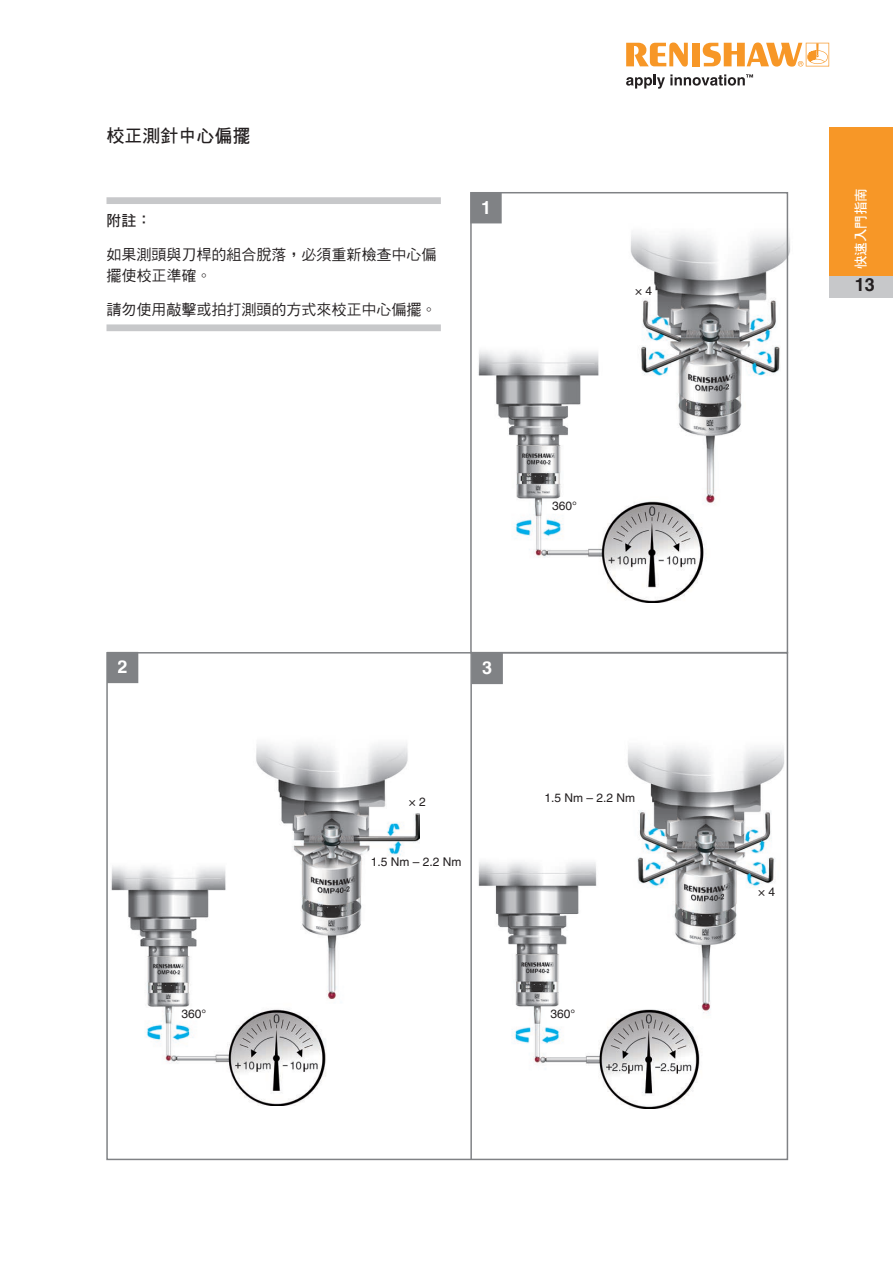
<style>
.page{position:relative;width:893px;height:1263px;background:#fff}
.page>*{position:absolute;margin:0;border:0;box-sizing:border-box;transform-origin:0 0}
.Heading_2{font:18px "DF Hei W7 WIN BF";color:#231f20}
.Figure_Steps{font:700 18px "Helvetica LT Pro";color:#fff}
.t1{font:700 18px "Helvetica LT Pro";color:#231f20}
.Multiple_notes_middl{font:15px/21px "DF Hei Md HK BF";color:#231f20}
.Multiple_notes_last{font:15px "DF Hei Md HK BF";color:#231f20}
.Multiple_notes_first{font:15px "DF Hei W7 WIN BF";color:#231f20}
.t2{font:13.5px "DF Hei W7 WIN BF";color:#fff}
.Body_Text_8pt_centre{font:12px "Helvetica LT Pro";color:#231f20}
</style>
<div class="page">
<svg style="left:626px;top:43px;width:62px;height:24px"></svg>
<div style="left:692px;top:43px;width:8px;height:23px;background:#f79727"></div>
<svg style="left:703px;top:43px;width:126px;height:24px"></svg>
<svg style="left:626px;top:74px;width:127px;height:15px"></svg>
<div style="left:829px;top:128px;width:64px;height:148px;background:#f79727"></div>
<div style="left:829px;top:276px;width:64px;height:22px;background:#c7c8ca"></div>
<img style="left:478px;top:212px;width:312px;height:390px">
<img style="left:111px;top:744px;width:308px;height:361px">
<div style="left:470px;top:192px;width:32px;height:31px;background:#808285;border:2px solid #808285"></div>
<div style="left:107px;top:652px;width:31px;height:31px;background:#808285"></div>
<div style="left:472px;top:653px;width:31px;height:31px;background:#808285;border:2px solid #808285"></div>
<img style="left:478px;top:746px;width:306px;height:362px">
<hr style="left:470px;top:652px;width:2px;height:507px;background:#808285">
<div style="left:470px;top:192px;width:318px;height:461px;border:2px solid #808285"></div>
<div style="left:106px;top:652px;width:682px;height:508px;border:2px solid #808285"></div>
<div style="left:106px;top:197px;width:335px;height:7px;background:#c7c8ca"></div>
<div style="left:106px;top:324px;width:335px;height:7px;background:#c7c8ca"></div>
<p class="Heading_2" style="left:106px;top:126px;width:145px">校正測針中心偏擺</p>
<p class="Multiple_notes_first" style="left:106px;top:213px;width:46px">附註：</p>
<p class="Multiple_notes_middl" style="left:106px;top:244px;width:331px">如果測頭與刀桿的組合脫落，必須重新檢查中心偏擺使校正準確。</p>
<p class="Multiple_notes_last" style="left:106px;top:302px;width:331px">請勿使用敲擊或拍打測頭的方式來校正中心偏擺。</p>
<p class="Figure_Steps" style="left:481px;top:196px;width:12px">1</p>
<p class="Body_Text_8pt_centre" style="left:635px;top:284px;width:19px">× 4</p>
<p class="Body_Text_8pt_centre" style="left:552px;top:499px;width:26px">360°</p>
<p class="Figure_Steps" style="left:118px;top:656px;width:12px">2</p>
<p class="Figure_Steps" style="left:482px;top:657px;width:12px">3</p>
<p class="Body_Text_8pt_centre" style="left:409px;top:794px;width:19px">× 2</p>
<p class="Body_Text_8pt_centre" style="left:371px;top:855px;width:92px">1.5 Nm – 2.2 Nm</p>
<p class="Body_Text_8pt_centre" style="left:544px;top:790px;width:92px">1.5 Nm – 2.2 Nm</p>
<p class="Body_Text_8pt_centre" style="left:182px;top:1007px;width:26px">360°</p>
<p class="Body_Text_8pt_centre" style="left:550px;top:1007px;width:26px">360°</p>
<p class="t2" style="left:854px;top:269px;width:82px;rotate:-90deg">快速入門指南</p>
<h1 class="t1" style="left:855px;top:274px;width:22px">13</h1>
<p class="Body_Text_8pt_centre" style="left:758px;top:885px;width:19px">× 4</p>
</div>
